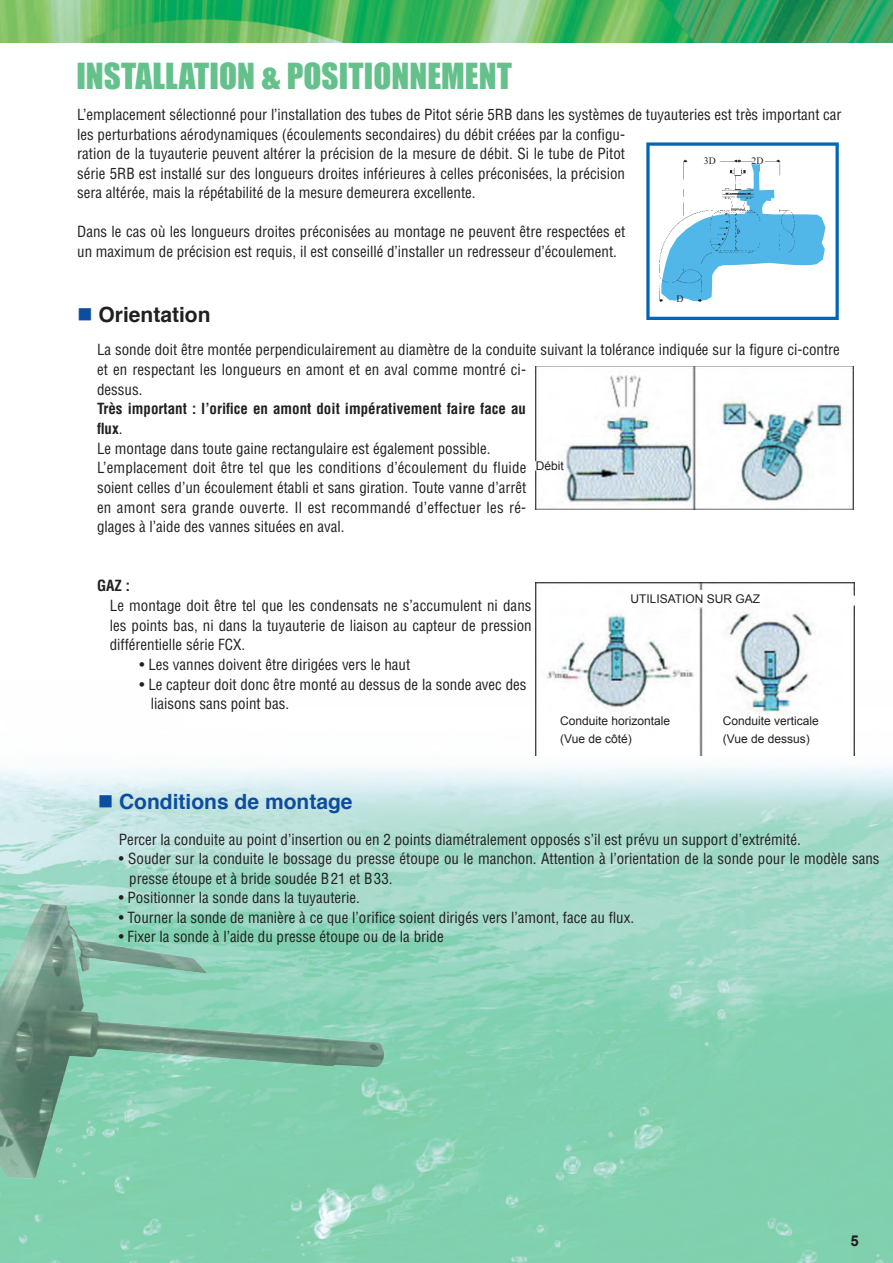
<style>
.page{position:relative;width:893px;height:1263px;background:#fff}
.page>*{position:absolute;margin:0;border:0;box-sizing:border-box;transform-origin:0 0}
.t1{font:33px "Impact";letter-spacing:.005em;color:#65c18b}
.本文{font:700 21px "Helvetica";color:#0d4da1}
.本文-2{font:700 21px "Helvetica";color:#231f20}
.本文-3{font:condensed 15px/19.6px "Helvetica";color:#231f20}
.本文-4{font:700 condensed 15px/19.6px "Helvetica";color:#231f20}
.本文-5{font:700 15px "Arial";color:#231f20}
.本文-6{font:12px "Arial";color:#231f20}
.t2{font:9.75px "Times New Roman";color:#231f20}
.s1{color:#0d4da1}
.s2{font-weight:400}
</style>
<div class="page">
<img style="left:0;top:680px;width:893px;height:583px">
<img style="left:0;top:0;width:893px;height:43px">
<img style="left:0;top:904px;width:385px;height:275px">
<svg style="left:646px;top:142px;width:193px;height:178px"></svg>
<img style="left:651px;top:152px;width:147px;height:154px">
<img style="left:536px;top:366px;width:318px;height:144px">
<img style="left:536px;top:582px;width:319px;height:173px">
<svg style="left:114px;top:809px;width:21px;height:1px"></svg>
<p class="t1" style="left:76px;top:51px;width:437px">INSTALLATION &amp; POSITIONNEMENT</p>
<p class="本文-3" style="left:77px;top:105px;width:766px">L’emplacement sélectionné pour l’installation des tubes de Pitot série 5RB dans les systèmes de tuyauteries est très important car les perturbations aérodynamiques (écoulements secondaires) du débit créées par la configu-<br>ration de la tuyauterie peuvent altérer la précision de la mesure de débit. Si le tube de Pitot<br>série 5RB est installé sur des longueurs droites inférieures à celles préconisées, la précision<br>sera altérée, mais la répétabilité de la mesure demeurera excellente.</p>
<p class="本文-3" style="left:77px;top:222px;width:549px">Dans le cas où les longueurs droites préconisées au montage ne peuvent être respectées et un maximum de précision est requis, il est conseillé d’installer un redresseur d’écoulement.</p>
<p class="t2" style="left:704px;top:154px;width:13px">3D</p>
<p class="t2" style="left:752px;top:154px;width:13px">2D</p>
<p class="本文-2" style="left:77px;top:297px;width:135px"><span class="s1">■</span> Orientation</p>
<p class="t2" style="left:676px;top:292px;width:9px">D</p>
<p class="本文-3" style="left:97px;top:340px;width:744px">La sonde doit être montée perpendiculairement au diamètre de la conduite suivant la tolérance indiquée sur la figure ci-contre et en respectant les longueurs en amont et en aval comme montré ci-<br>dessus.</p>
<p class="本文-4" style="left:97px;top:399px;width:431px">Très important : l’orifice en amont doit impérativement faire face au flux<span class="s2">.</span></p>
<p class="本文-3" style="left:97px;top:438px;width:395px">Le montage dans toute gaine rectangulaire est également possible.</p>
<p class="本文-3" style="left:97px;top:458px;width:431px;text-align:justify">L’emplacement doit être tel que les conditions d’écoulement du fluide soient celles d’un écoulement établi et sans giration. Toute vanne d’arrêt en amont sera grande ouverte. Il est recommandé d’effectuer les ré&shy;glages à l’aide des vannes situées en aval.</p>
<p class="本文-6" style="left:536px;top:457px;width:30px">Débit</p>
<p class="本文-4" style="left:97px;top:576px;width:34px">GAZ :</p>
<p class="本文-3" style="left:110px;top:595px;width:423px;text-align:justify">Le montage doit être tel que les condensats ne s’accumulent ni dans les points bas, ni dans la tuyauterie de liaison au capteur de pression différentielle série FCX.</p>
<p class="本文-3" style="left:140px;top:654px;width:272px">• Les vannes doivent être dirigées vers le haut</p>
<p class="本文-3" style="left:151px;top:674px;width:377px;text-indent:-11px">• Le capteur doit donc être monté au dessus de la sonde avec des liaisons sans point bas.</p>
<p class="本文" style="left:98px;top:785px;width:256px">■ Conditions de montage</p>
<p class="本文-6" style="left:630px;top:591px;width:131px">UTILISATION SUR GAZ</p>
<p class="本文-6" style="left:560px;top:713px;width:112px">Conduite horizontale</p>
<p class="本文-6" style="left:560px;top:731px;width:73px">(Vue de côté)</p>
<p class="本文-6" style="left:723px;top:713px;width:98px">Conduite verticale</p>
<p class="本文-6" style="left:723px;top:731px;width:88px">(Vue de dessus)</p>
<p class="本文-3" style="left:119px;top:829px;width:683px">Percer la conduite au point d’insertion ou en 2 points diamétralement opposés s’il est prévu un support d’extrémité.</p>
<p class="本文-3" style="left:129px;top:849px;width:752px;text-indent:-10px">• Souder sur la conduite le bossage du presse étoupe ou le manchon. Attention à l’orientation de la sonde pour le modèle sans presse étoupe et à bride soudée B21 et B33.</p>
<p class="本文-3" style="left:119px;top:888px;width:243px">• Positionner la sonde dans la tuyauterie.</p>
<p class="本文-3" style="left:119px;top:907px;width:517px">• Tourner la sonde de manière à ce que l’orifice soient dirigés vers l’amont, face au flux.</p>
<p class="本文-3" style="left:119px;top:927px;width:326px">• Fixer la sonde à l’aide du presse étoupe ou de la bride</p>
<p class="本文-5" style="left:851px;top:1231px;width:10px">5</p>
</div>
